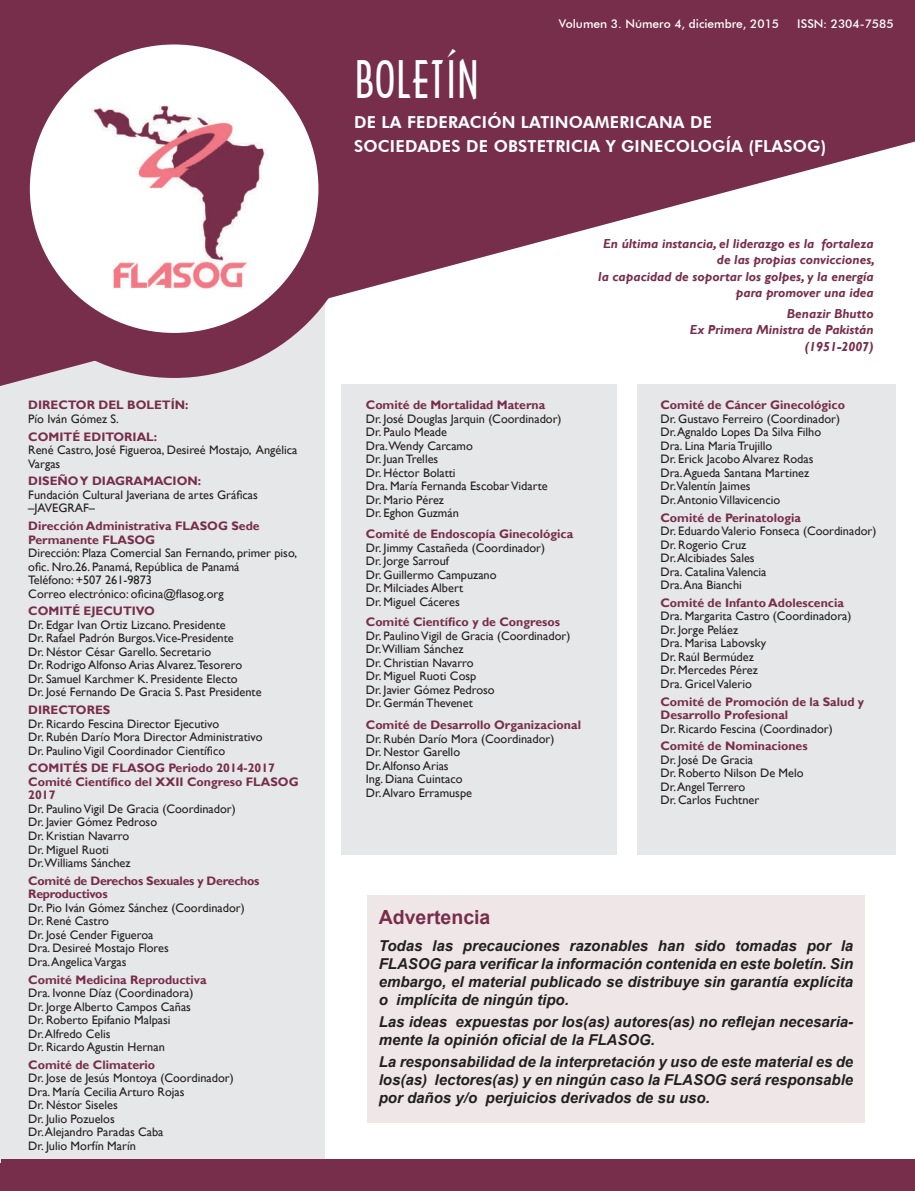
<style>
.page{position:relative;width:915px;height:1191px;background:#fff}
.page>*{position:absolute;margin:0;border:0;box-sizing:border-box;transform-origin:0 0}
.t1{font:49.5px "Architecture Plain";letter-spacing:.02em;color:#fff}
.t2{font:700 19.5px "Arial";color:#772e4a}
.t3{font:800 16.5px/24px "Futura BT";letter-spacing:.01em;color:#fff}
.t4{font:italic 700 15px/18px "Arial";color:#231f20;text-align:justify}
.t5{font:italic 700 13.05px/16.5px "Gill Sans";color:#772e4a;text-align:right}
.t6{font:12.3px/13.5px "Gill Sans";color:#231f20}
.t7{font:700 12.3px/13.5px "Gill Sans";color:#772e4a}
.t8{font:700 12.3px/13.5px "Gill Sans";letter-spacing:-.02em;color:#772e4a}
.t9{font:500 12px "Futura BT";color:#fff}
</style>
<div class="page">
<div style="left:637px;top:385px;width:258px;height:470px;background:#e6e7e9"></div>
<div style="left:341px;top:385px;width:275px;height:470px;background:#e6e7e9"></div>
<div style="left:366px;top:894px;width:498px;height:228px;background:#efe6e7"></div>
<div style="left:0;top:276px;width:324px;height:887px;background:#e6e7e9"></div>
<svg style="left:0;top:0;width:914px;height:386px;fill:#772e4a"></svg>
<svg style="left:0;top:0;width:363px;height:378px"></svg>
<img style="left:90px;top:102px;width:182px;height:187px">
<div style="left:1px;top:1159px;width:912px;height:32px;background:#772e4a"></div>
<p class="t7" style="left:28px;top:399px;width:162px">DIRECTOR DEL BOLETÍN:</p>
<p class="t6" style="left:28px;top:412px;width:92px">Pío Iván Gómez S.</p>
<p class="t7" style="left:28px;top:430px;width:130px">COMITÉ EDITORIAL:</p>
<p class="t6" style="left:28px;top:443px;width:270px">René Castro, José Figueroa, Desireé Mostajo, Angélica<br>Vargas</p>
<p class="t7" style="left:28px;top:475px;width:174px">DISEÑO Y DIAGRAMACION:</p>
<p class="t6" style="left:28px;top:488px;width:231px">Fundación Cultural Javeriana de artes Gráficas –JAVEGRAF–</p>
<p class="t7" style="left:28px;top:519px;width:233px">Dirección Administrativa FLASOG Sede<br>Permanente FLASOG</p>
<p class="t6" style="left:28px;top:546px;width:270px">Dirección: Plaza Comercial San Fernando, primer piso, ofic. Nro.26. Panamá, República de Panamá<br>Teléfono: +507 261-9873<br>Correo electrónico: oficina@flasog.org</p>
<p class="t7" style="left:28px;top:605px;width:128px">COMITÉ EJECUTIVO</p>
<p class="t6" style="left:28px;top:618px;width:235px">Dr. Edgar Ivan Ortiz Lizcano. Presidente<br>Dr. Rafael Padrón Burgos.Vice-Presidente<br>Dr. Néstor César Garello. Secretario<br>Dr. Rodrigo Alfonso Arias Alvarez.Tesorero<br>Dr. Samuel Karchmer K. Presidente Electo<br>Dr. José Fernando De Gracia S. Past Presidente</p>
<p class="t7" style="left:28px;top:703px;width:83px">DIRECTORES</p>
<p class="t6" style="left:28px;top:717px;width:236px">Dr. Ricardo Fescina Director Ejecutivo<br>Dr. Rubén Darío Mora Director Administrativo<br>Dr. Paulino Vigil Coordinador Científico</p>
<p class="t7" style="left:28px;top:762px;width:272px">COMITÉS DE FLASOG Periodo 2014-2017<br>Comité Científico del XXII Congreso FLASOG<br>2017</p>
<p class="t6" style="left:28px;top:802px;width:209px">Dr. Paulino Vigil De Gracia (Coordinador)<br>Dr. Javier Gómez Pedroso<br>Dr. Kristian Navarro<br>Dr. Miguel Ruoti<br>Dr.Williams Sánchez</p>
<p class="t8" style="left:28px;top:874px;width:233px">Comité de Derechos Sexuales y Derechos<br>Reproductivos</p>
<p class="t6" style="left:28px;top:901px;width:218px">Dr. Pio Iván Gómez Sánchez (Coordinador)<br>Dr. René Castro<br>Dr. José Cender Figueroa<br>Dra. Desireé Mostajo Flores<br>Dra. Angelica Vargas</p>
<p class="t7" style="left:28px;top:973px;width:180px">Comité Medicina Reproductiva</p>
<p class="t6" style="left:28px;top:986px;width:167px">Dra. Ivonne Díaz (Coordinadora)<br>Dr. Jorge Alberto Campos Cañas<br>Dr. Roberto Epifanio Malpasi<br>Dr. Alfredo Celis<br>Dr. Ricardo Agustin Hernan</p>
<p class="t7" style="left:28px;top:1058px;width:128px">Comité de Climaterio</p>
<p class="t6" style="left:28px;top:1071px;width:207px">Dr. Jose de Jesús Montoya (Coordinador)<br>Dra. María Cecilia Arturo Rojas<br>Dr. Néstor Siseles<br>Dr. Julio Pozuelos<br>Dr. Alejandro Paradas Caba<br>Dr. Julio Morfín Marín</p>
<h1 class="t1" style="left:355px;top:49px;width:124px">BOLETÍN</h1>
<p class="t9" style="left:558px;top:17px;width:222px">Volumen 3. Número 4, diciembre, 2015</p>
<p class="t9" style="left:797px;top:17px;width:98px">ISSN: 2304-7585</p>
<h3 class="t3" style="left:354px;top:110px;width:473px">DE LA FEDERACIÓN LATINOAMERICANA DE<br>SOCIEDADES DE OBSTETRICIA Y GINECOLOGÍA (FLASOG)</h3>
<p class="t5" style="left:598px;top:235px;width:278px">En última instancia, el liderazgo es la fortaleza de las propias convicciones,<br>la capacidad de soportar los golpes, y la energía para promover una idea</p>
<p class="t5" style="left:689px;top:305px;width:185px">Benazir Bhutto<br>Ex Primera Ministra de Pakistán (1951-2007)</p>
<p class="t7" style="left:366px;top:399px;width:181px">Comité de Mortalidad Materna</p>
<p class="t6" style="left:366px;top:412px;width:197px">Dr. José Douglas Jarquin (Coordinador)<br>Dr. Paulo Meade<br>Dra.Wendy Carcamo<br>Dr. Juan Trelles<br>Dr. Héctor Bolatti<br>Dra. María Fernanda Escobar Vidarte<br>Dr. Mario Pérez<br>Dr. Eghon Guzmán</p>
<p class="t7" style="left:366px;top:527px;width:209px">Comité de Endoscopía Ginecológica</p>
<p class="t6" style="left:366px;top:541px;width:181px">Dr. Jimmy Castañeda (Coordinador)<br>Dr. Jorge Sarrouf<br>Dr. Guillermo Campuzano<br>Dr. Milciades Albert<br>Dr. Miguel Cáceres</p>
<p class="t7" style="left:366px;top:616px;width:195px">Comité Científico y de Congresos</p>
<p class="t6" style="left:366px;top:629px;width:206px">Dr. Paulino Vigil de Gracia (Coordinador)<br>Dr.William Sánchez<br>Dr. Christian Navarro<br>Dr. Miguel Ruoti Cosp<br>Dr. Javier Gómez Pedroso<br>Dr. Germán Thevenet</p>
<p class="t7" style="left:366px;top:719px;width:216px">Comité de Desarrollo Organizacional</p>
<p class="t6" style="left:366px;top:732px;width:190px">Dr. Rubén Darío Mora (Coordinador)<br>Dr. Nestor Garello<br>Dr. Alfonso Arias<br>Ing. Diana Cuintaco<br>Dr. Alvaro Erramuspe</p>
<p class="t7" style="left:660px;top:399px;width:186px">Comité de Cáncer Ginecológico</p>
<p class="t6" style="left:660px;top:412px;width:181px">Dr. Gustavo Ferreiro (Coordinador)<br>Dr. Agnaldo Lopes Da Silva Filho<br>Dra. Lina Maria Trujillo<br>Dr. Erick Jacobo Alvarez Rodas<br>Dra. Agueda Santana Martinez<br>Dr.Valentín Jaimes<br>Dr. Antonio Villavicencio</p>
<p class="t7" style="left:660px;top:511px;width:142px">Comité de Perinatologia</p>
<p class="t6" style="left:660px;top:524px;width:217px">Dr. Eduardo Valerio Fonseca (Coordinador)<br>Dr. Rogerio Cruz<br>Dr. Alcibiades Sales<br>Dra. Catalina Valencia<br>Dra. Ana Bianchi</p>
<p class="t7" style="left:660px;top:596px;width:185px">Comité de Infanto Adolescencia</p>
<p class="t6" style="left:660px;top:610px;width:192px">Dra. Margarita Castro (Coordinadora)<br>Dr. Jorge Peláez<br>Dra. Marisa Labovsky<br>Dr. Raúl Bermúdez<br>Dr. Mercedes Pérez<br>Dra. Gricel Valerio</p>
<p class="t7" style="left:660px;top:695px;width:205px">Comité de Promoción de la Salud y<br>Desarrollo Profesional</p>
<p class="t6" style="left:660px;top:722px;width:174px">Dr. Ricardo Fescina (Coordinador)</p>
<p class="t7" style="left:660px;top:740px;width:148px">Comité de Nominaciones</p>
<p class="t6" style="left:660px;top:753px;width:145px">Dr. José De Gracia<br>Dr. Roberto Nilson De Melo<br>Dr. Angel Terrero<br>Dr. Carlos Fuchtner</p>
<h2 class="t2" style="left:378px;top:904px;width:113px">Advertencia</h2>
<p class="t4" style="left:378px;top:937px;width:476px">Todas las precauciones razonables han sido tomadas por la FLASOG para verificar la información contenida en este boletín. Sin embargo, el material publicado se distribuye sin garantía explícita o implícita de ningún tipo.</p>
<p class="t4" style="left:378px;top:1013px;width:476px">Las ideas expuestas por los(as) autores(as) no reflejan necesaria&shy;mente la opinión oficial de la FLASOG.</p>
<p class="t4" style="left:378px;top:1053px;width:476px">La responsabilidad de la interpretación y uso de este material es de los(as) lectores(as) y en ningún caso la FLASOG será responsable por daños y/o perjuicios derivados de su uso.</p>
</div>
